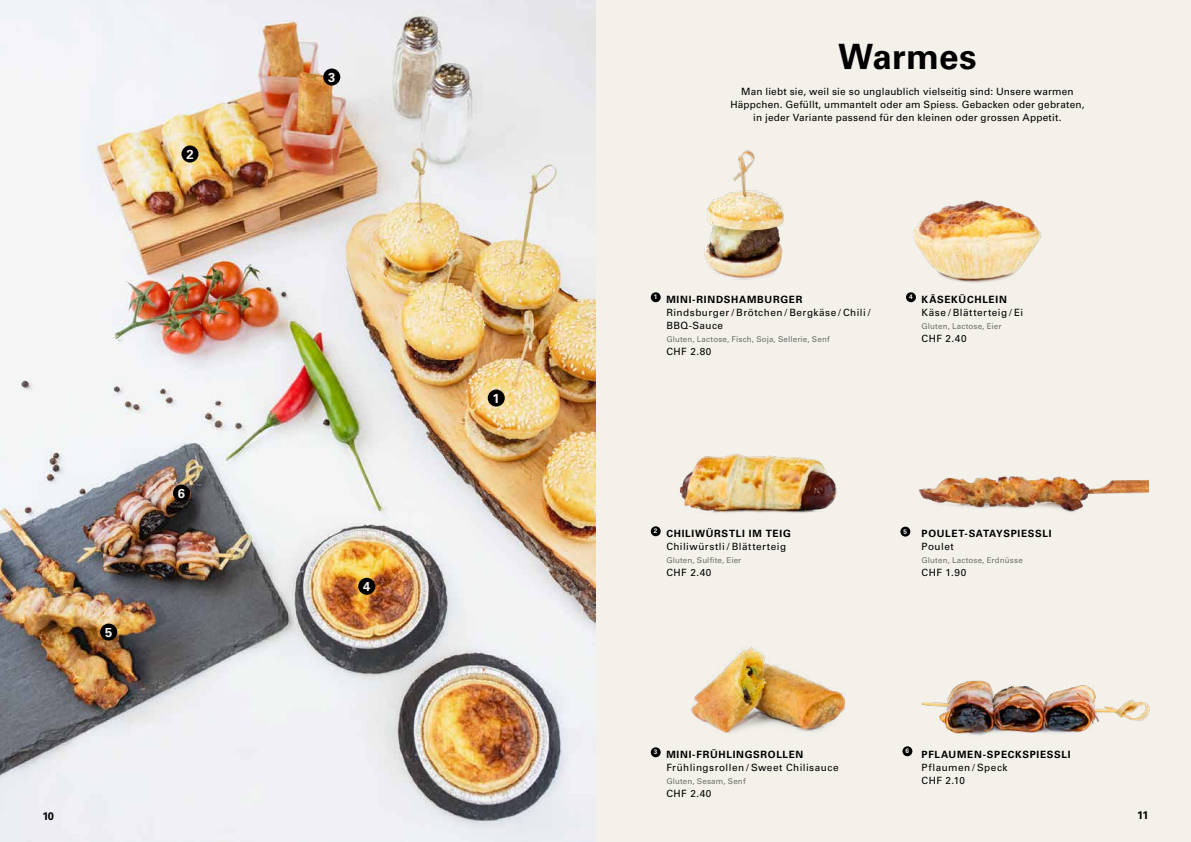
<style>
.page{position:relative;width:1191px;height:842px;background:#f4f1ea}
.page>*{position:absolute;margin:0;border:0;box-sizing:border-box;transform-origin:0 0}
.t1{font:700 35px "Univers LT Std";letter-spacing:.005em;color:#000}
.t2{font:700 13px "Univers LT Std";color:#f4f1ea}
.t3{font:700 11px "Univers LT Std";color:#000}
.t4{font:10px/13px "Univers LT Std";letter-spacing:.03em;color:#000}
.t5{font:700 10px "Univers LT Std";letter-spacing:.07em;color:#000}
.t6{font:10px/13px "Univers LT Std";letter-spacing:.05em;color:#000}
.t7{font:8px "Univers LT Std";letter-spacing:.015em;color:#6f6f6e}
.t8{font:700 6.5px "Univers LT Std";color:#f4f1ea}
</style>
<div class="page">
<img style="left:0;top:0;width:595px;height:842px">
<div style="left:651px;top:292px;width:9px;height:10px;background:#000;border-radius:50%"></div>
<div style="left:651px;top:526px;width:9px;height:10px;background:#000;border-radius:50%"></div>
<div style="left:651px;top:747px;width:9px;height:10px;background:#000;border-radius:50%"></div>
<div style="left:906px;top:292px;width:10px;height:10px;background:#000;border-radius:50%"></div>
<div style="left:902px;top:746px;width:10px;height:10px;background:#000;border-radius:50%"></div>
<div style="left:900px;top:527px;width:10px;height:10px;background:#000;border-radius:50%"></div>
<div style="left:488px;top:390px;width:17px;height:17px;background:#000;border-radius:50%"></div>
<div style="left:323px;top:69px;width:17px;height:17px;background:#000;border-radius:50%"></div>
<div style="left:181px;top:146px;width:17px;height:17px;background:#000;border-radius:50%"></div>
<div style="left:100px;top:624px;width:17px;height:17px;background:#000;border-radius:50%"></div>
<div style="left:358px;top:578px;width:17px;height:17px;background:#000;border-radius:50%"></div>
<div style="left:173px;top:485px;width:17px;height:17px;background:#000;border-radius:50%"></div>
<img style="left:906px;top:200px;width:135px;height:97px">
<img style="left:704px;top:150px;width:80px;height:130px">
<img style="left:679px;top:453px;width:158px;height:60px">
<img style="left:918px;top:476px;width:230px;height:36px">
<img style="left:903px;top:680px;width:247px;height:69px">
<img style="left:691px;top:647px;width:154px;height:86px">
<h2 class="t2" style="left:186px;top:147px;width:9px">2</h2>
<h2 class="t2" style="left:105px;top:625px;width:9px">5</h2>
<h2 class="t2" style="left:178px;top:486px;width:9px">6</h2>
<h2 class="t2" style="left:328px;top:70px;width:9px">3</h2>
<h2 class="t2" style="left:363px;top:579px;width:9px">4</h2>
<h2 class="t2" style="left:492px;top:391px;width:9px">1</h2>
<h1 class="t1" style="left:838px;top:36px;width:140px">Warmes</h1>
<p class="t4" style="left:730px;top:85px;width:355px;text-align:center">Man liebt sie, weil sie so unglaublich vielseitig sind: Unsere warmen<br>Häppchen. Gefüllt, ummantelt oder am Spiess. Gebacken oder gebraten, in jeder Variante passend für den kleinen oder grossen Appetit.</p>
<p class="t8" style="left:654px;top:293px;width:5px">1</p>
<p class="t5" style="left:666px;top:293px;width:137px">MINI-RINDSHAMBURGER</p>
<p class="t4" style="left:666px;top:306px;width:206px">Rindsburger / Brötchen / Bergkäse / Chili /<br>BBQ-Sauce</p>
<p class="t7" style="left:666px;top:334px;width:165px">Gluten, Lactose, Fisch, Soja, Sellerie, Senf</p>
<p class="t4" style="left:666px;top:345px;width:47px">CHF 2.80</p>
<p class="t8" style="left:909px;top:293px;width:5px">4</p>
<p class="t5" style="left:921px;top:293px;width:87px">KÄSEKÜCHLEIN</p>
<p class="t6" style="left:921px;top:306px;width:103px">Käse / Blätterteig / Ei</p>
<p class="t7" style="left:921px;top:321px;width:82px">Gluten, Lactose, Eier</p>
<p class="t4" style="left:921px;top:332px;width:47px">CHF 2.40</p>
<p class="t8" style="left:654px;top:527px;width:5px">2</p>
<p class="t5" style="left:666px;top:527px;width:126px">CHILIWÜRSTLI IM TEIG</p>
<p class="t4" style="left:666px;top:540px;width:121px">Chiliwürstli / Blätterteig</p>
<p class="t7" style="left:666px;top:555px;width:76px">Gluten, Sulfite, Eier</p>
<p class="t4" style="left:666px;top:566px;width:47px">CHF 2.40</p>
<p class="t8" style="left:903px;top:528px;width:5px">5</p>
<p class="t5" style="left:921px;top:527px;width:131px">POULET-SATAYSPIESSLI</p>
<p class="t4" style="left:921px;top:540px;width:34px">Poulet</p>
<p class="t7" style="left:921px;top:555px;width:103px">Gluten, Lactose, Erdnüsse</p>
<p class="t4" style="left:921px;top:566px;width:46px">CHF 1.90</p>
<p class="t8" style="left:654px;top:748px;width:5px">3</p>
<p class="t5" style="left:666px;top:748px;width:138px">MINI-FRÜHLINGSROLLEN</p>
<p class="t4" style="left:666px;top:761px;width:174px">Frühlingsrollen / Sweet Chilisauce</p>
<p class="t7" style="left:666px;top:776px;width:81px">Gluten, Sesam, Senf</p>
<p class="t4" style="left:666px;top:787px;width:47px">CHF 2.40</p>
<p class="t8" style="left:905px;top:747px;width:5px">6</p>
<p class="t5" style="left:921px;top:748px;width:150px">PFLAUMEN-SPECKSPIESSLI</p>
<p class="t6" style="left:921px;top:761px;width:88px">Pflaumen / Speck<br>CHF 2.10</p>
<p class="t3" style="left:43px;top:810px;width:13px">10</p>
<p class="t3" style="left:1137px;top:808px;width:13px">11</p>
</div>
